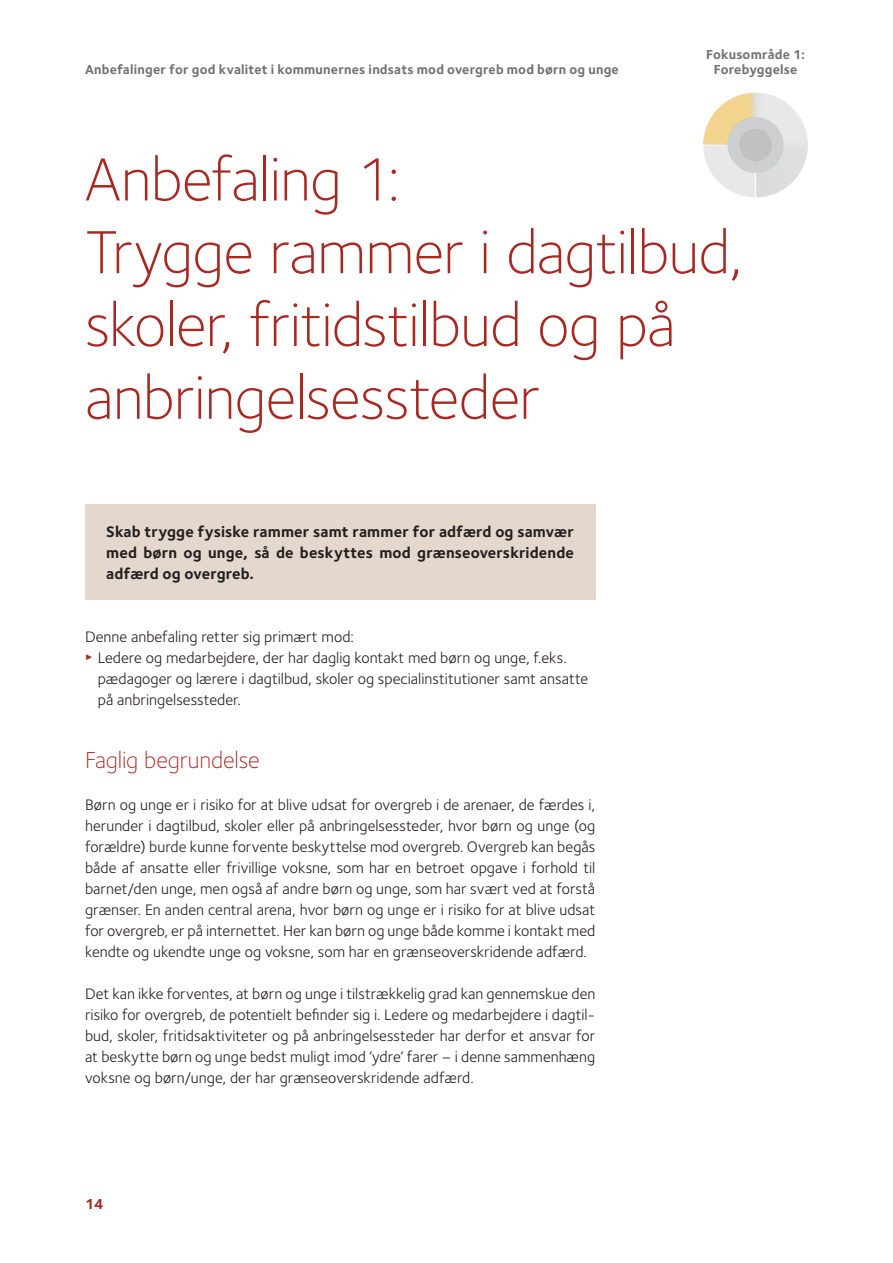
<style>
.page{position:relative;width:893px;height:1263px;background:#fff}
.page>*{position:absolute;margin:0;border:0;box-sizing:border-box;transform-origin:0 0}
.H2__Overskrift_anbef{font:300 63px/72.8px "Foundry Sterling";letter-spacing:-.015em;color:#a82822}
.H3__Mellemr_1_linie{font:300 24px "Foundry Sterling";letter-spacing:-.01em;color:#a82822}
.Brødtekst{font:15.75px/21px "Foundry Sterling";color:#231f20;text-align:justify}
.Anbefaling_tekst{font:700 15.75px/21px "Foundry Sterling";letter-spacing:.005em;color:#231f20;text-align:justify}
.Brødtekst_-_uden_luf{font:15.75px "Foundry Sterling";color:#231f20}
.t1{font:700 15px "Foundry Sterling";color:#a82822}
.t2{font:700 13.5px/15.8px "Foundry Sterling";letter-spacing:.015em;color:#717074;text-align:center}
.s1{font-family:"Arial";font-size:8.25px;color:#a82822}
</style>
<div class="page">
<div style="left:85px;top:504px;width:510px;height:95px;background:#e4d7cd"></div>
<svg style="left:703px;top:93px;width:105px;height:104px"></svg>
<p class="t2" style="left:85px;top:62px;width:535px">Anbefalinger for god kvalitet i kommunernes indsats mod overgreb mod børn og unge</p>
<p class="t2" style="left:706px;top:46px;width:101px">Fokusområde 1:<br>Forebyggelse</p>
<h2 class="H2__Overskrift_anbef" style="left:85px;top:142px;width:659px">Anbefaling 1:<br>Trygge rammer i dagtilbud, skoler, fritidstilbud og på anbringelsessteder</h2>
<p class="Anbefaling_tekst" style="left:106px;top:520px;width:469px">Skab trygge fysiske rammer samt rammer for adfærd og samvær med børn og unge, så de beskyttes mod grænseoverskridende adfærd og overgreb.</p>
<p class="Brødtekst_-_uden_luf" style="left:85px;top:627px;width:270px">Denne anbefaling retter sig primært mod:</p>
<p class="Brødtekst" style="left:98px;top:647px;width:492px;text-align:left;text-indent:-13px"><span class="s1">►</span> Ledere og medarbejdere, der har daglig kontakt med børn og unge, f.eks. pædagoger og lærere i dagtilbud, skoler og specialinstitutioner samt ansatte på anbringelsessteder.</p>
<h3 class="H3__Mellemr_1_linie" style="left:85px;top:746px;width:176px">Faglig begrundelse</h3>
<p class="Brødtekst" style="left:85px;top:794px;width:512px">Børn og unge er i risiko for at blive udsat for overgreb i de arenaer, de færdes i, herunder i dagtilbud, skoler eller på anbringelsessteder, hvor børn og unge (og forældre) burde kunne forvente beskyttelse mod overgreb. Overgreb kan begås både af ansatte eller frivillige voksne, som har en betroet opgave i forhold til barnet/den unge, men også af andre børn og unge, som har svært ved at forstå grænser. En anden central arena, hvor børn og unge er i risiko for at blive udsat for overgreb, er på internettet. Her kan børn og unge både komme i kontakt med kendte og ukendte unge og voksne, som har en grænseoverskridende adfærd.</p>
<p class="Brødtekst" style="left:85px;top:983px;width:512px">Det kan ikke forventes, at børn og unge i tilstrækkelig grad kan gennemskue den risiko for overgreb, de potentielt befinder sig i. Ledere og medarbejdere i dagtil&shy;bud, skoler, fritidsaktiviteter og på anbringelsessteder har derfor et ansvar for at beskytte børn og unge bedst muligt imod ’ydre’ farer – i denne sammenhæng voksne og børn/unge, der har grænseoverskridende adfærd.</p>
<p class="t1" style="left:85px;top:1194px;width:20px">14</p>
</div>
